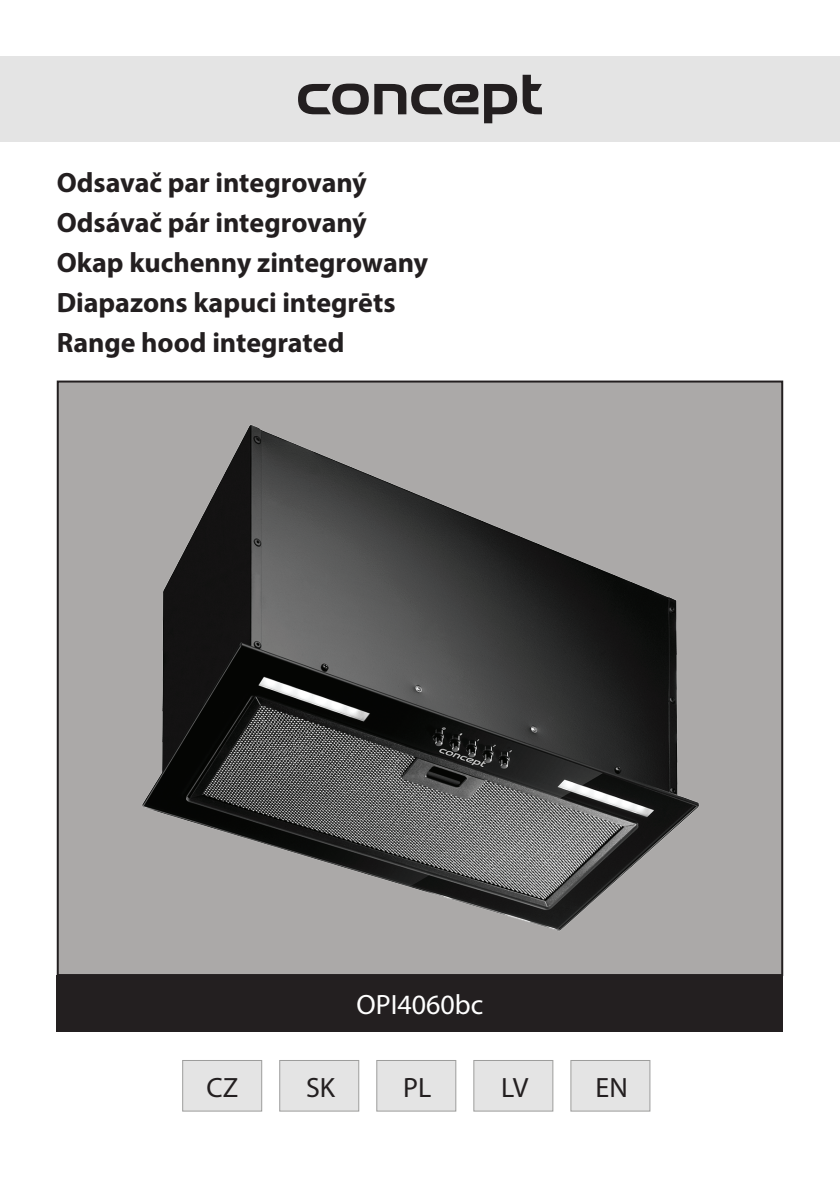
<style>
.page{position:relative;width:840px;height:1191px;background:#fff}
.page>*{position:absolute;margin:0;border:0;box-sizing:border-box;transform-origin:0 0}
.t1{font:700 28px/40px "Myriad Pro";letter-spacing:-.005em;color:#231f20}
.t2{font:28px "Myriad Pro";color:#231f20}
.t3{font:28px "Myriad Pro";color:#fff}
</style>
<div class="page">
<svg style="left:722px;top:56px;width:63px;height:1px"></svg>
<div style="left:57px;top:975px;width:725px;height:57px;background:#231f20"></div>
<div style="left:0;top:57px;width:839px;height:85px;background:#e4e4e4"></div>
<div style="left:570px;top:1060px;width:80px;height:51px;background:#e4e4e4;border:1px solid #9d9d9c"></div>
<div style="left:473px;top:1060px;width:80px;height:51px;background:#e4e4e4;border:1px solid #9d9d9c"></div>
<div style="left:376px;top:1060px;width:80px;height:51px;background:#e4e4e4;border:1px solid #9d9d9c"></div>
<div style="left:279px;top:1060px;width:80px;height:51px;background:#e4e4e4;border:1px solid #9d9d9c"></div>
<div style="left:58px;top:381px;width:723px;height:594px;background:#aba9a8"></div>
<div style="left:182px;top:1060px;width:80px;height:51px;background:#e4e4e4;border:1px solid #9d9d9c"></div>
<img style="left:142px;top:425px;width:557px;height:506px">
<svg style="left:298px;top:75px;width:243px;height:48px"></svg>
<p class="t1" style="left:57px;top:162px;width:373px">Odsavač par integrovaný<br>Odsávač pár integrovaný<br>Okap kuchenny zintegrowany<br>Diapazons kapuci integrēts<br>Range hood integrated</p>
<p class="t3" style="left:356px;top:986px;width:128px">OPI4060bc</p>
<p class="t2" style="left:206px;top:1070px;width:33px">CZ</p>
<p class="t2" style="left:306px;top:1070px;width:30px">SK</p>
<p class="t2" style="left:403px;top:1070px;width:30px">PL</p>
<p class="t2" style="left:501px;top:1070px;width:29px">LV</p>
<p class="t2" style="left:595px;top:1070px;width:34px">EN</p>
</div>
